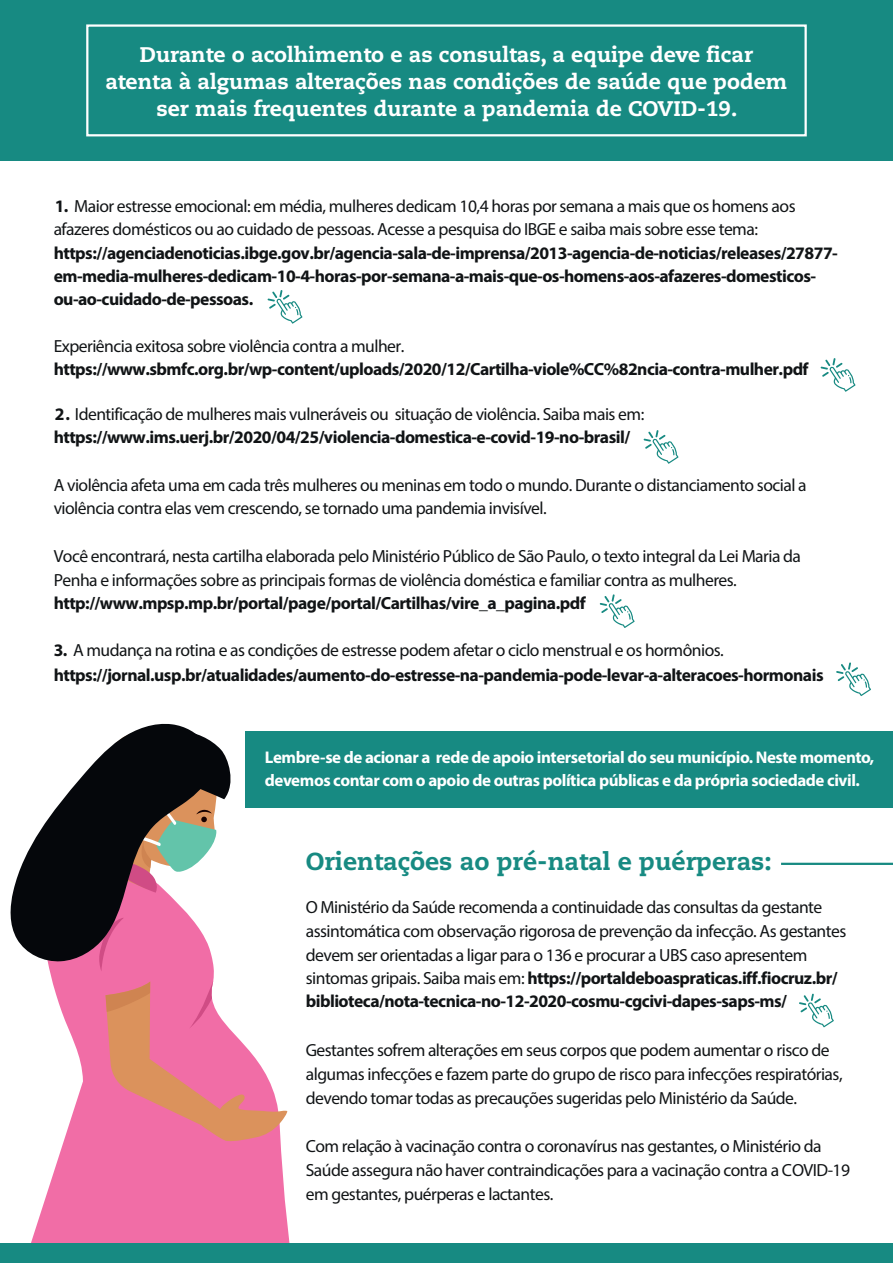
<style>
.page{position:relative;width:893px;height:1263px;background:#fff}
.page>*{position:absolute;margin:0;border:0;box-sizing:border-box;transform-origin:0 0}
.t1{font:800 24.6px "Caecilia";color:#178a82}
.t2{font:800 21.15px/27.2px "Caecilia";color:#fff;text-align:center}
.t3{font:17.55px/23.5px "Myriad Pro";letter-spacing:-.03em;color:#111416}
.t4{font:700 17.55px/23.1px "Myriad Pro";letter-spacing:-.03em;color:#111416}
.t5{font:700 16.95px/23.1px "Myriad Pro";letter-spacing:-.025em;color:#fff}
.s1{font-weight:700}
.s2{font-weight:400}
</style>
<div class="page">
<div style="left:0;top:0;width:893px;height:160px;background:#178a82"></div>
<div style="left:86px;top:24px;width:721px;height:112px;border:2px solid #fff"></div>
<svg style="left:268px;top:290px;width:34px;height:34px"></svg>
<svg style="left:644px;top:430px;width:34px;height:34px"></svg>
<svg style="left:600px;top:594px;width:35px;height:34px"></svg>
<svg style="left:836px;top:662px;width:35px;height:34px"></svg>
<div style="left:245px;top:731px;width:648px;height:76px;background:#178a82"></div>
<svg style="left:0;top:962px;width:323px;height:282px;fill:#f16da6"></svg>
<svg style="left:99px;top:962px;width:25px;height:9px"></svg>
<svg style="left:106px;top:980px;width:182px;height:162px"></svg>
<svg style="left:10px;top:723px;width:203px;height:239px"></svg>
<svg style="left:67px;top:726px;width:164px;height:167px"></svg>
<hr style="left:781px;top:863px;width:112px;height:2px;background:#178a82">
<svg style="left:799px;top:994px;width:35px;height:33px"></svg>
<div style="left:0;top:1244px;width:893px;height:19px;background:#178a82"></div>
<svg style="left:821px;top:358px;width:34px;height:34px"></svg>
<p class="t2" style="left:106px;top:41px;width:683px">Durante o acolhimento e as consultas, a equipe deve ficar atenta à algumas alterações nas condições de saúde que podem ser mais frequentes durante a pandemia de COVID-19.</p>
<p class="t3" style="left:54px;top:193px;width:743px"><span class="s1">1.</span> Maior estresse emocional: em média, mulheres dedicam 10,4 horas por semana a mais que os homens aos afazeres domésticos ou ao cuidado de pessoas. Acesse a pesquisa do IBGE e saiba mais sobre esse tema:</p>
<p class="t4" style="left:54px;top:241px;width:786px">https://agenciadenoticias.ibge.gov.br/agencia-sala-de-imprensa/2013-agencia-de-noticias/releases/27877- em-media-mulheres-dedicam-10-4-horas-por-semana-a-mais-que-os-homens-aos-afazeres-domesticos&shy;ou-ao-cuidado-de-pessoas.</p>
<p class="t3" style="left:54px;top:334px;width:352px">Experiência exitosa sobre violência contra a mulher.</p>
<p class="t4" style="left:54px;top:357px;width:756px">https://www.sbmfc.org.br/wp-content/uploads/2020/12/Cartilha-viole%CC%82ncia-contra-mulher.pdf</p>
<p class="t4" style="left:54px;top:401px;width:592px;line-height:23.7px">2. <span class="s2">Identificação de mulheres mais vulneráveis ou situação de violência. Saiba mais em: </span>https://www.ims.uerj.br/2020/04/25/violencia-domestica-e-covid-19-no-brasil/</p>
<p class="t3" style="left:54px;top:474px;width:754px;line-height:23px">A violência afeta uma em cada três mulheres ou meninas em todo o mundo. Durante o distanciamento social a violência contra elas vem crescendo, se tornado uma pandemia invisível.</p>
<p class="t3" style="left:54px;top:544px;width:749px">Você encontrará, nesta cartilha elaborada pelo Ministério Público de São Paulo, o texto integral da Lei Maria da<br>Penha e informações sobre as principais formas de violência doméstica e familiar contra as mulheres.</p>
<p class="t4" style="left:54px;top:591px;width:533px">http://www.mpsp.mp.br/portal/page/portal/Cartilhas/vire_a_pagina.pdf</p>
<p class="t4" style="left:54px;top:637px;width:771px;line-height:24.5px">3. <span class="s2">A mudança na rotina e as condições de estresse podem afetar o ciclo menstrual e os hormônios. </span>https://jornal.usp.br/atualidades/aumento-do-estresse-na-pandemia-pode-levar-a-alteracoes-hormonais</p>
<p class="t5" style="left:265px;top:745px;width:611px">Lembre-se de acionar a rede de apoio intersetorial do seu município. Neste momento, devemos contar com o apoio de outras política públicas e da própria sociedade civil.</p>
<h1 class="t1" style="left:306px;top:846px;width:467px">Orientações ao pré-natal e puérperas:</h1>
<p class="t3" style="left:306px;top:895px;width:542px">O Ministério da Saúde recomenda a continuidade das consultas da gestante assintomática com observação rigorosa de prevenção da infecção. As gestantes devem ser orientadas a ligar para o 136 e procurar a UBS caso apresentem sintomas gripais. Saiba mais em: <span class="s1">https://portaldeboaspraticas.iff.fiocruz.br/ biblioteca/nota-tecnica-no-12-2020-cosmu-cgcivi-dapes-saps-ms/</span></p>
<p class="t3" style="left:306px;top:1038px;width:538px;line-height:24px">Gestantes sofrem alterações em seus corpos que podem aumentar o risco de algumas infecções e fazem parte do grupo de risco para infecções respiratórias, devendo tomar todas as precauções sugeridas pelo Ministério da Saúde.</p>
<p class="t3" style="left:306px;top:1134px;width:546px;line-height:24px">Com relação à vacinação contra o coronavírus nas gestantes, o Ministério da<br>Saúde assegura não haver contraindicações para a vacinação contra a COVID-19 em gestantes, puérperas e lactantes.</p>
</div>
